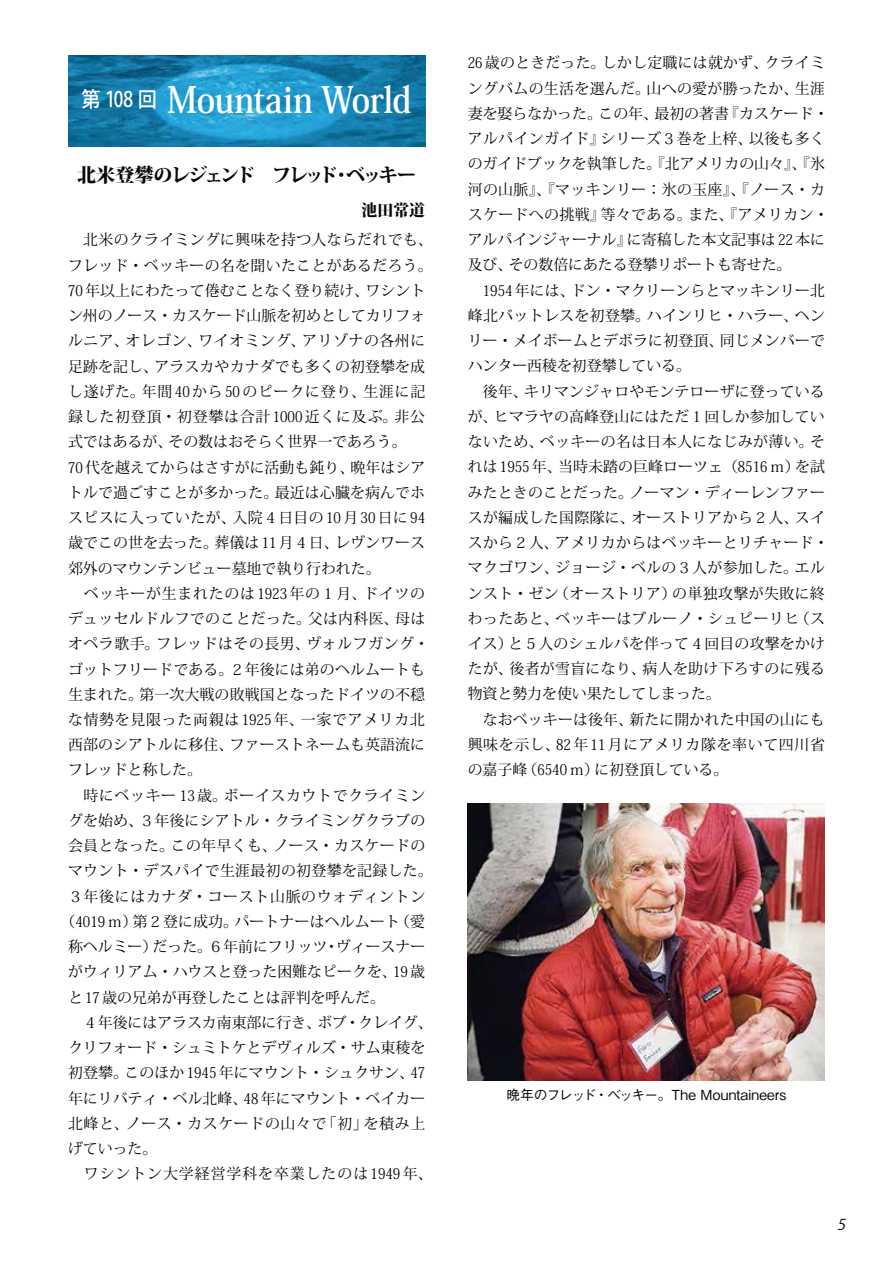
<style>
.page{position:relative;width:893px;height:1263px;background:#fff}
.page>*{position:absolute;margin:0;border:0;box-sizing:border-box;transform-origin:0 0}
.t1{font:36.15px "Koz Min Pro Bold 90 msp RKSJ H";letter-spacing:-.02em;color:#fff;scale:.9 1}
.t2{font:19.2px "Koz Min Pro Heavy 90 msp RKSJ H";letter-spacing:-.13em;color:#040809}
.t3{font:15.9px "Koz Min Pro Heavy 90 msp RKSJ H";color:#040809}
.t4{font:14.85px/25.2px "Koz Min Pro Regular 90 msp RKSJ H";letter-spacing:.01em;color:#010202}
.t5{font:14.85px "Koz Min Pro Regular 90 msp RKSJ H";letter-spacing:.05em;color:#010202}
.t6{font:14.85px "Koz Min Pro Regular 90 msp RKSJ H";letter-spacing:.055em;color:#010202}
.t7{font:14.85px "Koz Min Pro Regular 90 msp RKSJ H";letter-spacing:.035em;color:#010202}
.t8{font:14.85px "Koz Min Pro Regular 90 msp RKSJ H";letter-spacing:.045em;color:#010202}
.t9{font:14.85px "Koz Min Pro Regular 90 msp RKSJ H";letter-spacing:.03em;color:#010202}
.t10{font:14.85px "Koz Min Pro Regular 90 msp RKSJ H";letter-spacing:.065em;color:#010202}
.t11{font:italic 14.85px "Koz Go Pro Regular 90 msp RKSJ H";color:#040809}
.t12{font:13.8px "Gothic BBB Pro Medium 90 msp RKSJ H";letter-spacing:-.005em;color:#040809}
</style>
<div class="page">
<img style="left:68px;top:56px;width:357px;height:90px">
<img style="left:468px;top:803px;width:357px;height:277px">
<h1 class="t1" style="left:82px;top:86px;width:368px"><sup>第</sup> <sup>108</sup> <sup>回</sup> Mountain World</h1>
<p class="t2" style="left:77px;top:167px;width:341px">北米登攀のレジェンド　フレッド・ベッキー</p>
<p class="t3" style="left:361px;top:204px;width:65px">池田常道</p>
<p class="t4" style="left:68px;top:229px;width:366px">　北米のクライミングに興味を持つ人ならだれでも、</p>
<p class="t4" style="left:68px;top:254px;width:366px">フレッド・ベッキーの名を聞いたことがあるだろう。</p>
<p class="t4" style="left:68px;top:280px;width:359px">70 年以上にわたって倦むことなく登り続け、ワシント</p>
<p class="t4" style="left:68px;top:305px;width:359px">ン州のノース・カスケード山脈を初めとしてカリフォ</p>
<p class="t7" style="left:68px;top:335px;width:359px">ルニア、オレゴン、ワイオミング、アリゾナの各州に</p>
<p class="t4" style="left:68px;top:355px;width:359px">足跡を記し、アラスカやカナダでも多くの初登攀を成</p>
<p class="t6" style="left:68px;top:386px;width:359px">し遂げた。年間40から50のピークに登り、生涯に記</p>
<p class="t6" style="left:68px;top:411px;width:359px">録した初登頂・初登攀は合計1000近くに及ぶ。非公</p>
<p class="t4" style="left:68px;top:431px;width:340px">式ではあるが、その数はおそらく世界一であろう。</p>
<p class="t4" style="left:68px;top:456px;width:359px">70 代を越えてからはさすがに活動も鈍り、晩年はシア</p>
<p class="t4" style="left:68px;top:482px;width:359px">トルで過ごすことが多かった。最近は心臓を病んでホ</p>
<p class="t9" style="left:68px;top:512px;width:359px">スピスに入っていたが、入院４日目の 10 月 30 日に 94</p>
<p class="t4" style="left:68px;top:532px;width:359px">歳でこの世を去った。葬儀は 11 月４日、レヴンワース</p>
<p class="t4" style="left:68px;top:557px;width:314px">郊外のマウンテンビュー墓地で執り行われた。</p>
<p class="t5" style="left:68px;top:588px;width:359px">　ベッキーが生まれたのは1923年の１月、ドイツの</p>
<p class="t4" style="left:68px;top:608px;width:359px">デュッセルドルフでのことだった。父は内科医、母は</p>
<p class="t7" style="left:68px;top:638px;width:362px">オペラ歌手。フレッドはその長男、ヴォルフガング・</p>
<p class="t4" style="left:68px;top:658px;width:359px">ゴットフリードである。２年後には弟のヘルムートも</p>
<p class="t4" style="left:68px;top:684px;width:359px">生まれた。第一次大戦の敗戦国となったドイツの不穏</p>
<p class="t5" style="left:68px;top:714px;width:359px">な情勢を見限った両親は1925年、一家でアメリカ北</p>
<p class="t4" style="left:68px;top:734px;width:359px">西部のシアトルに移住、ファーストネームも英語流に</p>
<p class="t4" style="left:68px;top:759px;width:135px">フレッドと称した。</p>
<p class="t8" style="left:68px;top:789px;width:359px">　時にベッキー 13 歳。ボーイスカウトでクライミン</p>
<p class="t4" style="left:68px;top:810px;width:359px">グを始め、３年後にシアトル・クライミングクラブの</p>
<p class="t4" style="left:68px;top:835px;width:359px">会員となった。この年早くも、ノース・カスケードの</p>
<p class="t4" style="left:68px;top:860px;width:366px">マウント・デスパイで生涯最初の初登攀を記録した。</p>
<p class="t5" style="left:68px;top:890px;width:359px">３年後にはカナダ・コースト山脈のウォディントン</p>
<p class="t4" style="left:61px;top:911px;width:366px">（4019 ｍ）第２登に成功。パートナーはヘルムート（愛</p>
<p class="t4" style="left:68px;top:936px;width:359px">称ヘルミー）だった。６年前にフリッツ・ヴィースナー</p>
<p class="t4" style="left:68px;top:961px;width:359px">がウィリアム・ハウスと登った困難なピークを、19 歳</p>
<p class="t4" style="left:68px;top:986px;width:318px">と 17 歳の兄弟が再登したことは評判を呼んだ。</p>
<p class="t4" style="left:68px;top:1012px;width:366px">　４年後にはアラスカ南東部に行き、ボブ・クレイグ、</p>
<p class="t4" style="left:68px;top:1037px;width:359px">クリフォード・シュミトケとデヴィルズ・サム東稜を</p>
<p class="t4" style="left:68px;top:1062px;width:359px">初登攀。このほか1945年にマウント・シュクサン、47</p>
<p class="t4" style="left:68px;top:1087px;width:359px">年にリバティ・ベル北峰、48 年にマウント・ベイカー</p>
<p class="t8" style="left:68px;top:1118px;width:359px">北峰と、ノース・カスケードの山々で「初」を積み上</p>
<p class="t4" style="left:68px;top:1138px;width:91px">げていった。</p>
<p class="t10" style="left:68px;top:1168px;width:366px">　ワシントン大学経営学科を卒業したのは1949年、</p>
<p class="t4" style="left:468px;top:52px;width:362px">26 歳のときだった。しかし定職には就かず、クライミングバムの生活を選んだ。山への愛が勝ったか、生涯妻を娶らなかった。この年、最初の著書『カスケード・アルパインガイド』シリーズ３巻を上梓、以後も多くのガイドブックを執筆した。『北アメリカの山々』、『氷河の山脈』、『マッキンリー：氷の玉座』、『ノース・カスケードへの挑戦』等々である。また、『アメリカン・アルパインジャーナル』に寄稿した本文記事は 22 本に及び、その数倍にあたる登攀リポートも寄せた。　1954 年には、ドン・マクリーンらとマッキンリー北峰北バットレスを初登攀。ハインリヒ・ハラー、ヘンリー・メイボームとデボラに初登頂、同じメンバーでハンター西稜を初登攀している。<br>　後年、キリマンジャロやモンテローザに登っているが、ヒマラヤの高峰登山にはただ１回しか参加していないため、ベッキーの名は日本人になじみが薄い。それは 1955 年、当時未踏の巨峰ローツェ（8516 ｍ）を試みたときのことだった。ノーマン・ディーレンファースが編成した国際隊に、オーストリアから２人、スイスから２人、アメリカからはベッキーとリチャード・マクゴワン、ジョージ・ベルの３人が参加した。エルンスト・ゼン（オーストリア）の単独攻撃が失敗に終わったあと、ベッキーはブルーノ・シュピーリヒ（スイス）と５人のシェルパを伴って４回目の攻撃をかけたが、後者が雪盲になり、病人を助け下ろすのに残る物資と勢力を使い果たしてしまった。<br>　なおベッキーは後年、新たに開かれた中国の山にも興味を示し、82 年 11 月にアメリカ隊を率いて四川省の嘉子峰（6540 ｍ）に初登頂している。</p>
<p class="t12" style="left:506px;top:1089px;width:281px">晩年のフレッド・ベッキー。The Mountaineers</p>
<p class="t11" style="left:837px;top:1218px;width:12px">5</p>
</div>
